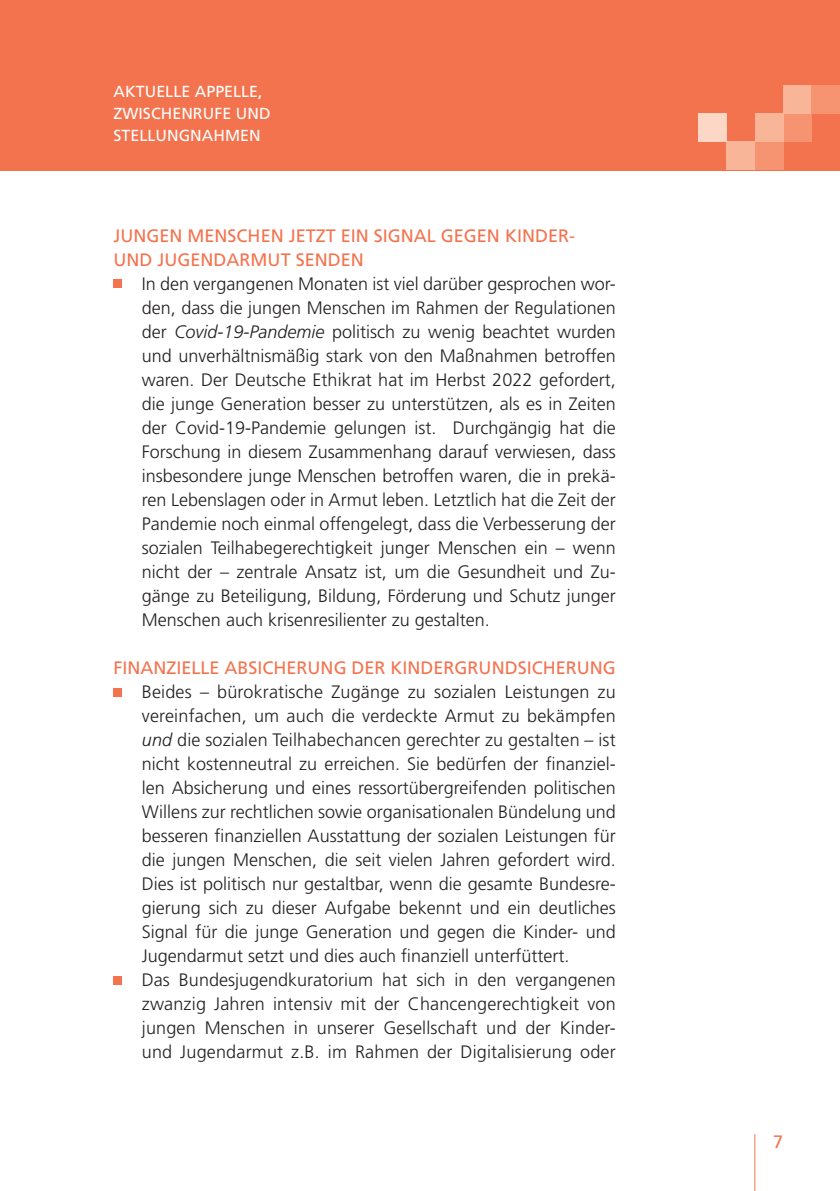
<style>
.page{position:relative;width:840px;height:1191px;background:#fff}
.page>*{position:absolute;margin:0;border:0;box-sizing:border-box;transform-origin:0 0}
.t1{font:300 18px/24px "Frutiger LT Std";color:#231f20;text-align:justify}
.t2{font:18px/24px "Frutiger LT Std";color:#f3734e}
.t3{font:16px/22px "Frutiger LT Std";color:#fff}
.s1{font-style:italic}
</style>
<div class="page">
<div style="left:0;top:0;width:839px;height:170px;background:#f3734e"></div>
<div style="left:754px;top:142px;width:28px;height:28px;background:#f69472"></div>
<div style="left:726px;top:142px;width:28px;height:28px;background:#f9b598"></div>
<div style="left:782px;top:113px;width:29px;height:29px;background:#f69472"></div>
<div style="left:782px;top:85px;width:29px;height:28px;background:#f9b598"></div>
<div style="left:697px;top:113px;width:29px;height:29px;background:#fcd7c6"></div>
<div style="left:811px;top:85px;width:28px;height:28px;background:#f69472"></div>
<div style="left:754px;top:113px;width:28px;height:29px;background:#f9b598"></div>
<hr style="left:754px;top:1134px;width:1px;height:57px;background:#f3734e">
<div style="left:113px;top:280px;width:9px;height:8px;background:#f3734e"></div>
<div style="left:113px;top:688px;width:9px;height:8px;background:#f3734e"></div>
<div style="left:113px;top:976px;width:9px;height:8px;background:#f3734e"></div>
<p class="t3" style="left:113px;top:81px;width:158px">AKTUELLE APPELLE,<br>ZWISCHENRUFE UND<br>STELLUNGNAHMEN</p>
<p class="t2" style="left:113px;top:224px;width:463px">JUNGEN MENSCHEN JETZT EIN SIGNAL GEGEN KINDER-<br>UND JUGENDARMUT SENDEN</p>
<p class="t1" style="left:142px;top:272px;width:475px">In den vergangenen Monaten ist viel darüber gesprochen wor&shy;den, dass die jungen Menschen im Rahmen der Regulationen der <span class="s1">Covid-19-Pandemie</span> politisch zu wenig beachtet wurden und unverhältnismäßig stark von den Maßnahmen betroffen waren. Der Deutsche Ethikrat hat im Herbst 2022 gefordert, die junge Generation besser zu unterstützen, als es in Zeiten der Covid-19-Pandemie gelungen ist. Durchgängig hat die Forschung in diesem Zusammenhang darauf verwiesen, dass insbesondere junge Menschen betroffen waren, die in prekä&shy;ren Lebenslagen oder in Armut leben. Letztlich hat die Zeit der Pandemie noch einmal offengelegt, dass die Verbesserung der sozialen Teilhabegerechtigkeit junger Menschen ein – wenn nicht der – zentrale Ansatz ist, um die Gesundheit und Zu&shy;gänge zu Beteiligung, Bildung, Förderung und Schutz junger Menschen auch krisenresilienter zu gestalten.</p>
<p class="t2" style="left:113px;top:656px;width:503px">FINANZIELLE ABSICHERUNG DER KINDERGRUNDSICHERUNG</p>
<p class="t1" style="left:142px;top:680px;width:475px;text-align:left">Beides – bürokratische Zugänge zu sozialen Leistungen zu vereinfachen, um auch die verdeckte Armut zu bekämpfen <span class="s1">und</span> die sozialen Teilhabechancen gerechter zu gestalten – ist nicht kostenneutral zu erreichen. Sie bedürfen der finanziel&shy;len Absicherung und eines ressortübergreifenden politischen Willens zur rechtlichen sowie organisationalen Bündelung und besseren finanziellen Ausstattung der sozialen Leistungen für die jungen Menschen, die seit vielen Jahren gefordert wird.<br>Dies ist politisch nur gestaltbar, wenn die gesamte Bundesre&shy;gierung sich zu dieser Aufgabe bekennt und ein deutliches Signal für die junge Generation und gegen die Kinder- und Jugendarmut setzt und dies auch finanziell unterfüttert.<br>Das Bundesjugendkuratorium hat sich in den vergangenen zwanzig Jahren intensiv mit der Chancengerechtigkeit von jungen Menschen in unserer Gesellschaft und der Kinder&shy;und Jugendarmut z.B. im Rahmen der Digitalisierung oder</p>
<p class="t2" style="left:772px;top:1129px;width:12px">7</p>
</div>
